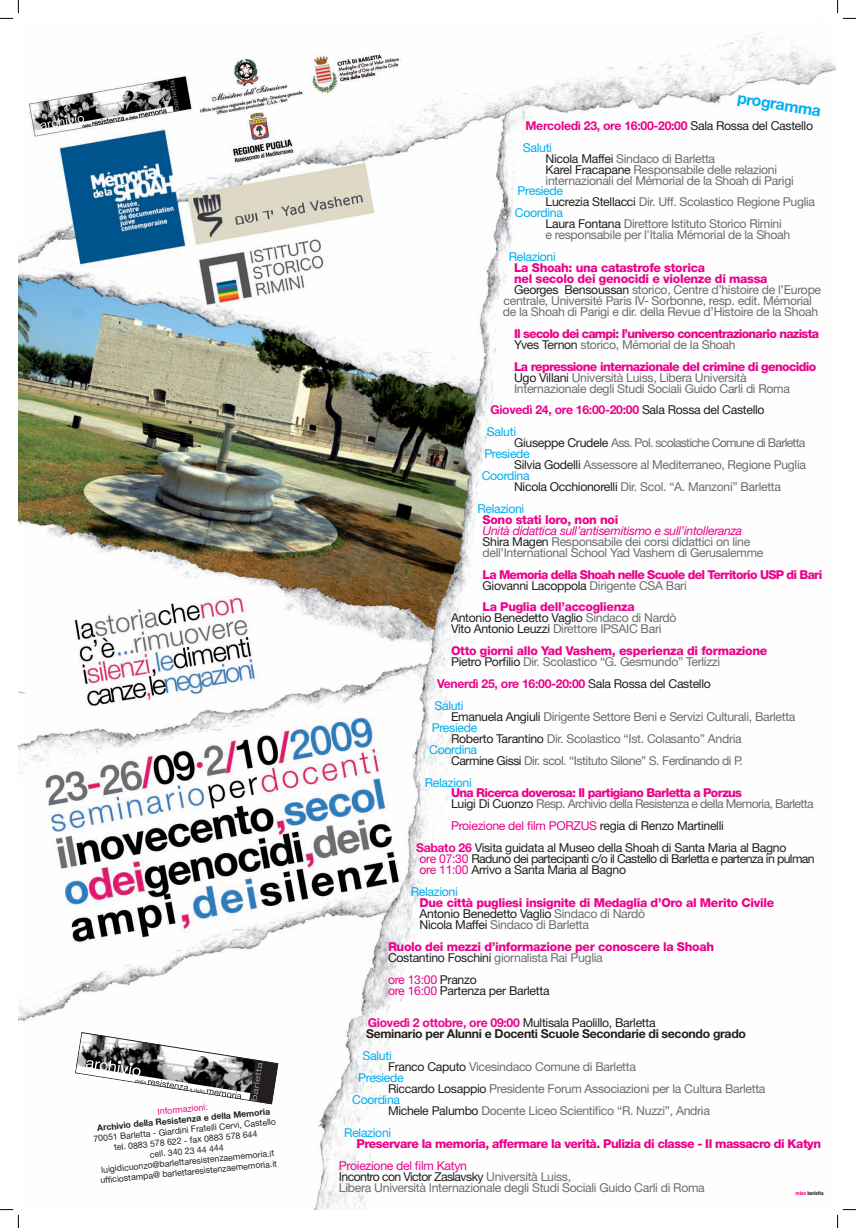
<style>
.page{position:relative;width:856px;height:1228px;background:#fff}
.page>*{position:absolute;margin:0;border:0;box-sizing:border-box;transform-origin:0 0}
.t1{font:700 15.75px "Helvetica Neue";color:#00aeef}
.t2{font:12.25px/10.9px "Helvetica Neue";letter-spacing:-.025em;color:#6c6d70}
.t3{font:800 12.25px/10.9px "Helvetica Neue";letter-spacing:-.025em;color:#ed028c}
.t4{font:12.25px/10.9px "Helvetica Neue";letter-spacing:-.025em;color:#231f20}
.t5{font:800 12.25px/10.9px "Helvetica Neue";letter-spacing:-.06em;color:#ed028c}
.t6{font:700 12.25px/21.9px "Helvetica Neue";letter-spacing:-.025em;color:#ed028c}
.t7{font:12.25px/10.9px "Helvetica Neue";letter-spacing:-.05em;color:#6c6d70}
.t8{font:12.25px "Helvetica Neue";letter-spacing:-.025em;color:#00aeef}
.t9{font:700 12.25px/10.9px "Helvetica Neue";letter-spacing:-.025em;color:#231f20}
.t10{font:12.25px/10.9px "Helvetica Neue";letter-spacing:-.05em;color:#231f20}
.t11{font:12.25px/10.9px "Helvetica Neue";letter-spacing:-.06em;color:#6c6d70}
.t12{font:8.75px/10.5px "Helvetica Neue";color:#231f20;text-align:center}
.t13{font:700 8.75px "Helvetica Neue";color:#231f20}
.t14{font:8.75px "Helvetica Neue";color:#ed028c}
.t15{font:700 condensed 5.25px "Helvetica Neue";color:#231f20}
.s1{font-weight:400;color:#231f20}
.s2{font-weight:400;color:#00aeef}
.s3{color:#231f20}
.s4{font-weight:400;color:#6c6d70}
.s5{font-weight:800;color:#ed028c}
.s6{color:#00aeef}
.s7{font-style:italic;color:#ed028c}
.s8{color:#6c6d70}
.s9{color:#ed028c}
.s10{font-weight:700;color:#ed028c}
.s11{font-weight:400}
</style>
<div class="page">
<img style="left:18px;top:32px;width:818px;height:1177px">
<svg style="left:75px;top:1032px;width:203px;height:72px"></svg>
<svg style="left:0;top:0;width:19px;height:19px"></svg>
<svg style="left:0;top:1208px;width:19px;height:19px"></svg>
<svg style="left:837px;top:0;width:18px;height:19px"></svg>
<svg style="left:837px;top:1209px;width:18px;height:18px"></svg>
<p class="t14" style="left:157px;top:1106px;width:52px;rotate:-6deg">Informazioni:</p>
<p class="t13" style="left:97px;top:1122px;width:175px;rotate:-6deg">Archivio della Resistenza e della Memoria</p>
<p class="t12" style="left:93px;top:1134px;width:185px;rotate:-6deg">70051 Barletta - Giardini Fratelli Cervi, Castello tel. 0883 578 622 - fax 0883 578 644<br>cell. 340 23 44 444 luigidicuonzo@barlettaresistenzaememoria.it uffi ciostampa@ barlettaresistenzaememoria.it</p>
<p class="t1" style="left:739px;top:88px;width:86px;rotate:9deg">programma</p>
<p class="t6" style="left:522px;top:114px;width:292px">Mercoledì 23, ore 16:00-20:00 <span class="s1">Sala Rossa del Castello<br></span><span class="s2">Saluti</span></p>
<p class="t2" style="left:545px;top:153px;width:250px"><span class="s3">Nicola Maffei</span> Sindaco di Barletta<br><span class="s3">Karel Fracapane</span> Responsabile delle relazioni internazionali del Mémorial de la Shoah di Parigi</p>
<p class="t8" style="left:517px;top:184px;width:47px">Presiede</p>
<p class="t2" style="left:545px;top:196px;width:271px"><span class="s3">Lucrezia Stellacci</span> Dir. Uff. Scolastico Regione Puglia</p>
<p class="t8" style="left:515px;top:206px;width:49px">Coordina</p>
<p class="t2" style="left:545px;top:218px;width:237px"><span class="s3">Laura Fontana</span> Direttore Istituto Storico Rimini</p>
<p class="t2" style="left:545px;top:229px;width:246px">e responsabile per l’Italia Mémorial de la Shoah</p>
<p class="t8" style="left:508px;top:249px;width:48px">Relazioni</p>
<p class="t3" style="left:514px;top:262px;width:192px">La Shoah: una catastrofe storica</p>
<p class="t3" style="left:514px;top:273px;width:255px">nel secolo dei genocidi e violenze di massa</p>
<p class="t2" style="left:514px;top:284px;width:308px"><span class="s3">Georges Bensoussan</span> storico, Centre d’histoire de l’Europe</p>
<p class="t2" style="left:503px;top:295px;width:310px">centrale, Université Paris IV- Sorbonne, resp. edit. Mémorial</p>
<p class="t2" style="left:502px;top:306px;width:317px">de la Shoah di Parigi e dir. della Revue d’Histoire de la Shoah</p>
<p class="t5" style="left:514px;top:328px;width:306px">Il secolo dei campi: l’universo concentrazionario nazista<br><span class="s1">Yves Ternon</span> <span class="s4">storico, Mémorial de la Shoah</span></p>
<p class="t2" style="left:514px;top:360px;width:303px"><span class="s5">La repressione internazionale del crimine di genocidio<br></span><span class="s3">Ugo Villani</span> Università Luiss, Libera Università<br>Internazionale degli Studi Sociali Guido Carli di Roma</p>
<p class="t6" style="left:487px;top:399px;width:279px">Giovedì 24, ore 16:00-20:00 <span class="s1">Sala Rossa del Castello<br></span><span class="s2">Saluti</span></p>
<p class="t11" style="left:484px;top:437px;width:322px;text-indent:30px"><span class="s3">Giuseppe Crudele</span> Ass. Pol. scolastiche Comune di Barletta<br><span class="s6">Presiede</span></p>
<p class="t2" style="left:514px;top:459px;width:293px"><span class="s3">Silvia Godelli</span> Assessore al Mediterraneo, Regione Puglia</p>
<p class="t8" style="left:481px;top:468px;width:49px">Coordina</p>
<p class="t2" style="left:514px;top:481px;width:268px"><span class="s3">Nicola Occhionorelli</span> Dir. Scol. “A. Manzoni” Barletta</p>
<p class="t8" style="left:477px;top:501px;width:48px">Relazioni</p>
<p class="t3" style="left:482px;top:514px;width:137px">Sono stati loro, non noi</p>
<p class="t2" style="left:482px;top:524px;width:282px"><span class="s7">Unità didattica sull’antisemitismo e sull’intolleranza<br></span><span class="s3">Shira Magen</span> Responsabile dei corsi didattici on line dell’International School Yad Vashem di Gerusalemme</p>
<p class="t5" style="left:482px;top:568px;width:341px">La Memoria della Shoah nelle Scuole del Territorio USP di Bari<br><span class="s1">Giovanni Lacoppola</span> <span class="s4">Dirigente CSA Bari</span></p>
<p class="t4" style="left:451px;top:601px;width:227px;text-indent:32px"><span class="s5">La Puglia dell’accoglienza<br></span>Antonio Benedetto Vaglio <span class="s8">Sindaco di Nardò<br></span>Vito Antonio Leuzzi <span class="s8">Direttore IPSAIC Bari</span></p>
<p class="t3" style="left:451px;top:645px;width:318px">Otto giorni allo Yad Vashem, esperienza di formazione<br><span class="s1">Pietro Porfilio</span> <span class="s4">Dir. Scolastico “G. Gesmundo” Terlizzi</span></p>
<p class="t6" style="left:434px;top:672px;width:278px">Venerdì 25, ore 16:00-20:00 <span class="s1">Sala Rossa del Castello<br></span><span class="s2">Saluti</span></p>
<p class="t2" style="left:451px;top:710px;width:346px"><span class="s3">Emanuela Angiuli</span> Dirigente Settore Beni e Servizi Culturali, Barletta</p>
<p class="t8" style="left:431px;top:720px;width:47px">Presiede</p>
<p class="t2" style="left:451px;top:732px;width:292px"><span class="s3">Roberto Tarantino</span> Dir. Scolastico “Ist. Colasanto” Andria</p>
<p class="t8" style="left:429px;top:742px;width:49px">Coordina</p>
<p class="t2" style="left:451px;top:754px;width:293px"><span class="s3">Carmine Gissi</span> Dir. scol. “Istituto Silone” S. Ferdinando di P.</p>
<p class="t8" style="left:424px;top:774px;width:48px">Relazioni</p>
<p class="t7" style="left:451px;top:787px;width:364px"><span class="s5">Una Ricerca doverosa: Il partigiano Barletta a Porzus<br></span><span class="s3">Luigi Di Cuonzo</span> Resp. Archivio della Resistenza e della Memoria, Barletta</p>
<p class="t4" style="left:416px;top:814px;width:372px;line-height:21.9px;text-indent:35px"><span class="s9">Proiezione del film PORZUS</span> regia di Renzo Martinelli<br><span class="s10">Sabato 26</span> Visita guidata al Museo della Shoah di Santa Maria al Bagno</p>
<p class="t10" style="left:419px;top:853px;width:396px"><span class="s9">ore 07:30</span> Raduno dei partecipanti c/o il Castello di Barletta e partenza in pulman <span class="s9">ore 11:00</span> Arrivo a Santa Maria al Bagno</p>
<p class="t8" style="left:410px;top:884px;width:48px">Relazioni</p>
<p class="t3" style="left:419px;top:897px;width:356px">Due città pugliesi insignite di Medaglia d’Oro al Merito Civile<br><span class="s1">Antonio Benedetto Vaglio</span> <span class="s4">Sindaco di Nardò<br></span><span class="s1">Nicola Maffei</span> <span class="s4">Sindaco di Barletta</span></p>
<p class="t3" style="left:388px;top:940px;width:327px">Ruolo dei mezzi d’informazione per conoscere la Shoah<br><span class="s1">Costantino Foschini</span> <span class="s4">giornalista Rai Puglia</span></p>
<p class="t4" style="left:388px;top:973px;width:163px"><span class="s9">ore 13:00</span> Pranzo<br><span class="s9">ore 16:00</span> Partenza per Barletta</p>
<p class="t9" style="left:366px;top:1017px;width:381px"><span class="s9">Giovedì 2 ottobre, ore 09:00</span> <span class="s11">Multisala Paolillo, Barletta<br></span>Seminario per Alunni e Docenti Scuole Secondarie di secondo grado</p>
<p class="t8" style="left:362px;top:1048px;width:31px">Saluti</p>
<p class="t2" style="left:388px;top:1061px;width:249px"><span class="s3">Franco Caputo</span> Vicesindaco Comune di Barletta</p>
<p class="t8" style="left:358px;top:1070px;width:47px">Presiede</p>
<p class="t2" style="left:388px;top:1082px;width:379px"><span class="s3">Riccardo Losappio</span> Presidente Forum Associazioni per la Cultura Barletta</p>
<p class="t8" style="left:352px;top:1092px;width:49px">Coordina</p>
<p class="t2" style="left:388px;top:1104px;width:323px"><span class="s3">Michele Palumbo</span> Docente Liceo Scientifico “R. Nuzzi”, Andria</p>
<p class="t8" style="left:344px;top:1124px;width:48px">Relazioni</p>
<p class="t3" style="left:356px;top:1137px;width:466px">Preservare la memoria, affermare la verità. Pulizia di classe - Il massacro di Katyn</p>
<p class="t2" style="left:339px;top:1159px;width:367px"><span class="s9">Proiezione del film Katyn<br></span><span class="s3">Incontro con Victor Zaslavsky</span> Università Luiss,<br>Libera Università Internazionale degli Studi Sociali Guido Carli di Roma</p>
<p class="t15" style="left:795px;top:1190px;width:30px"><span class="s9">rotas</span> barletta</p>
</div>
